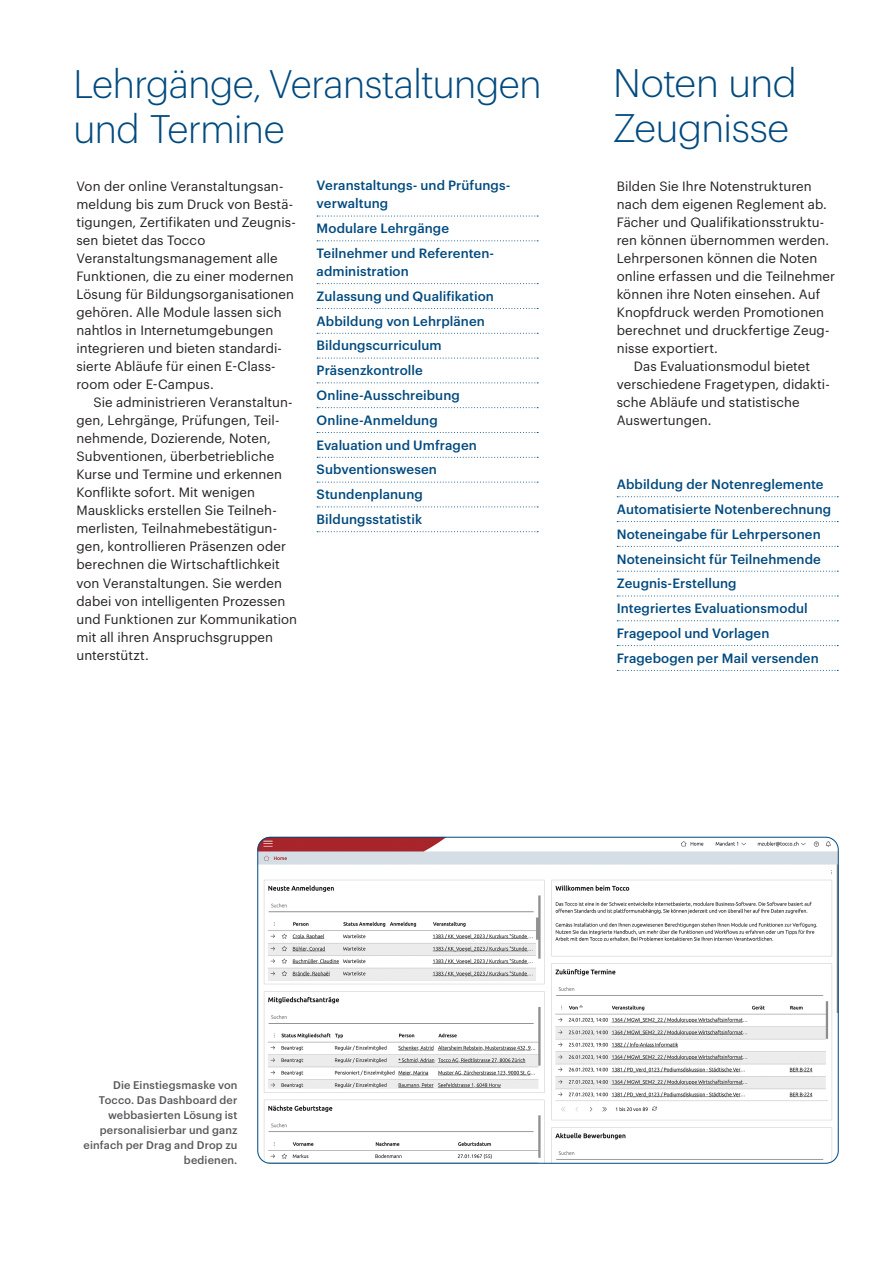
<style>
.page{position:relative;width:893px;height:1263px;background:#fff}
.page>*{position:absolute;margin:0;border:0;box-sizing:border-box;transform-origin:0 0}
.Titel_blau{font:300 39px/45px "Graphik";letter-spacing:-.015em;color:#004a7f}
.Grundtext{font:13.2px/18px "Graphik";letter-spacing:.005em;color:#231f20}
.Aufzaehlungen_blau{font:500 13.2px/18px "Graphik";letter-spacing:.01em;color:#004a7f}
.Legenden{font:500 10.8px/15px "Graphik";letter-spacing:.015em;color:#57585a;text-align:right}
</style>
<div class="page">
<img style="left:257px;top:837px;width:581px;height:326px">
<svg style="left:317px;top:216px;width:221px;height:1px"></svg>
<svg style="left:317px;top:240px;width:221px;height:1px"></svg>
<svg style="left:317px;top:283px;width:221px;height:1px"></svg>
<svg style="left:317px;top:308px;width:221px;height:1px"></svg>
<svg style="left:317px;top:333px;width:221px;height:1px"></svg>
<svg style="left:317px;top:358px;width:221px;height:1px"></svg>
<svg style="left:317px;top:382px;width:221px;height:1px"></svg>
<svg style="left:317px;top:407px;width:221px;height:1px"></svg>
<svg style="left:317px;top:432px;width:221px;height:1px"></svg>
<svg style="left:317px;top:457px;width:221px;height:1px"></svg>
<svg style="left:317px;top:482px;width:221px;height:1px"></svg>
<svg style="left:317px;top:506px;width:221px;height:1px"></svg>
<svg style="left:317px;top:531px;width:221px;height:1px"></svg>
<svg style="left:617px;top:496px;width:221px;height:1px"></svg>
<svg style="left:617px;top:521px;width:221px;height:1px"></svg>
<svg style="left:617px;top:546px;width:221px;height:1px"></svg>
<svg style="left:617px;top:571px;width:221px;height:1px"></svg>
<svg style="left:617px;top:595px;width:221px;height:1px"></svg>
<svg style="left:617px;top:620px;width:221px;height:1px"></svg>
<svg style="left:617px;top:645px;width:221px;height:1px"></svg>
<svg style="left:617px;top:670px;width:221px;height:1px"></svg>
<p class="Titel_blau" style="left:73px;top:58px;width:470px">Lehrgänge, Veranstaltungen und Termine</p>
<p class="Titel_blau" style="left:613px;top:57px;width:185px">Noten und<br>Zeugnisse</p>
<p class="Grundtext" style="left:76px;top:177px;width:221px">Von der online Veranstaltungsan&shy;meldung bis zum Druck von Bestä&shy;tigungen, Zertifikaten und Zeugnis&shy;sen bietet das Tocco<br>Veranstaltungsmanagement alle<br>Funktionen, die zu einer modernen<br>Lösung für Bildungsorganisationen gehören. Alle Module lassen sich nahtlos in Internetumgebungen integrieren und bieten standardi&shy;sierte Abläufe für einen E-Class&shy;room oder E-Campus.</p>
<p class="Grundtext" style="left:76px;top:393px;width:222px;text-indent:17px">Sie administrieren Veranstaltun&shy;gen, Lehrgänge, Prüfungen, Teil&shy;nehmende, Dozierende, Noten,<br>Subventionen, überbetriebliche<br>Kurse und Termine und erkennen<br>Konflikte sofort. Mit wenigen<br>Mausklicks erstellen Sie Teilneh&shy;merlisten, Teilnahmebestätigun&shy;gen, kontrollieren Präsenzen oder berechnen die Wirtschaftlichkeit von Veranstaltungen. Sie werden dabei von intelligenten Prozessen und Funktionen zur Kommunikation mit all ihren Anspruchsgruppen unterstützt.</p>
<p class="Aufzaehlungen_blau" style="left:317px;top:175px;width:195px">Veranstaltungs- und Prüfungs&shy;verwaltung</p>
<p class="Aufzaehlungen_blau" style="left:317px;top:218px;width:134px">Modulare Lehrgänge</p>
<p class="Aufzaehlungen_blau" style="left:317px;top:243px;width:179px">Teilnehmer und Referenten&shy;administration</p>
<p class="Aufzaehlungen_blau" style="left:317px;top:286px;width:179px">Zulassung und Qualifikation</p>
<p class="Aufzaehlungen_blau" style="left:317px;top:311px;width:170px">Abbildung von Lehrplänen</p>
<p class="Aufzaehlungen_blau" style="left:317px;top:335px;width:127px">Bildungscurriculum</p>
<p class="Aufzaehlungen_blau" style="left:317px;top:360px;width:108px">Präsenzkontrolle</p>
<p class="Aufzaehlungen_blau" style="left:317px;top:385px;width:145px">Online-Ausschreibung</p>
<p class="Aufzaehlungen_blau" style="left:317px;top:410px;width:123px">Online-Anmeldung</p>
<p class="Aufzaehlungen_blau" style="left:317px;top:435px;width:162px">Evaluation und Umfragen</p>
<p class="Aufzaehlungen_blau" style="left:317px;top:459px;width:122px">Subventionswesen</p>
<p class="Aufzaehlungen_blau" style="left:317px;top:484px;width:108px">Stundenplanung</p>
<p class="Aufzaehlungen_blau" style="left:317px;top:509px;width:107px">Bildungsstatistik</p>
<p class="Grundtext" style="left:617px;top:177px;width:220px">Bilden Sie Ihre Notenstrukturen nach dem eigenen Reglement ab.<br>Fächer und Qualifikationsstruktu&shy;ren können übernommen werden.<br>Lehrpersonen können die Noten online erfassen und die Teilnehmer können ihre Noten einsehen. Auf<br>Knopfdruck werden Promotionen berechnet und druckfertige Zeug&shy;nisse exportiert.</p>
<p class="Grundtext" style="left:617px;top:357px;width:215px;text-indent:17px">Das Evaluationsmodul bietet verschiedene Fragetypen, didakti&shy;sche Abläufe und statistische<br>Auswertungen.</p>
<p class="Aufzaehlungen_blau" style="left:617px;top:474px;width:208px">Abbildung der Notenreglemente</p>
<p class="Aufzaehlungen_blau" style="left:617px;top:499px;width:216px">Automatisierte Notenberechnung</p>
<p class="Aufzaehlungen_blau" style="left:617px;top:524px;width:205px">Noteneingabe für Lehrpersonen</p>
<p class="Aufzaehlungen_blau" style="left:617px;top:549px;width:206px">Noteneinsicht für Teilnehmende</p>
<p class="Aufzaehlungen_blau" style="left:617px;top:573px;width:121px">Zeugnis-Erstellung</p>
<p class="Aufzaehlungen_blau" style="left:617px;top:598px;width:192px">Integriertes Evaluationsmodul</p>
<p class="Aufzaehlungen_blau" style="left:617px;top:623px;width:154px">Fragepool und Vorlagen</p>
<p class="Aufzaehlungen_blau" style="left:617px;top:648px;width:203px">Fragebogen per Mail versenden</p>
<p class="Legenden" style="left:84px;top:1076px;width:155px">Die Einstiegsmaske von<br>Tocco. Das Dashboard der webbasierten Lösung ist personalisierbar und ganz einfach per Drag and Drop zu bedienen.</p>
</div>
